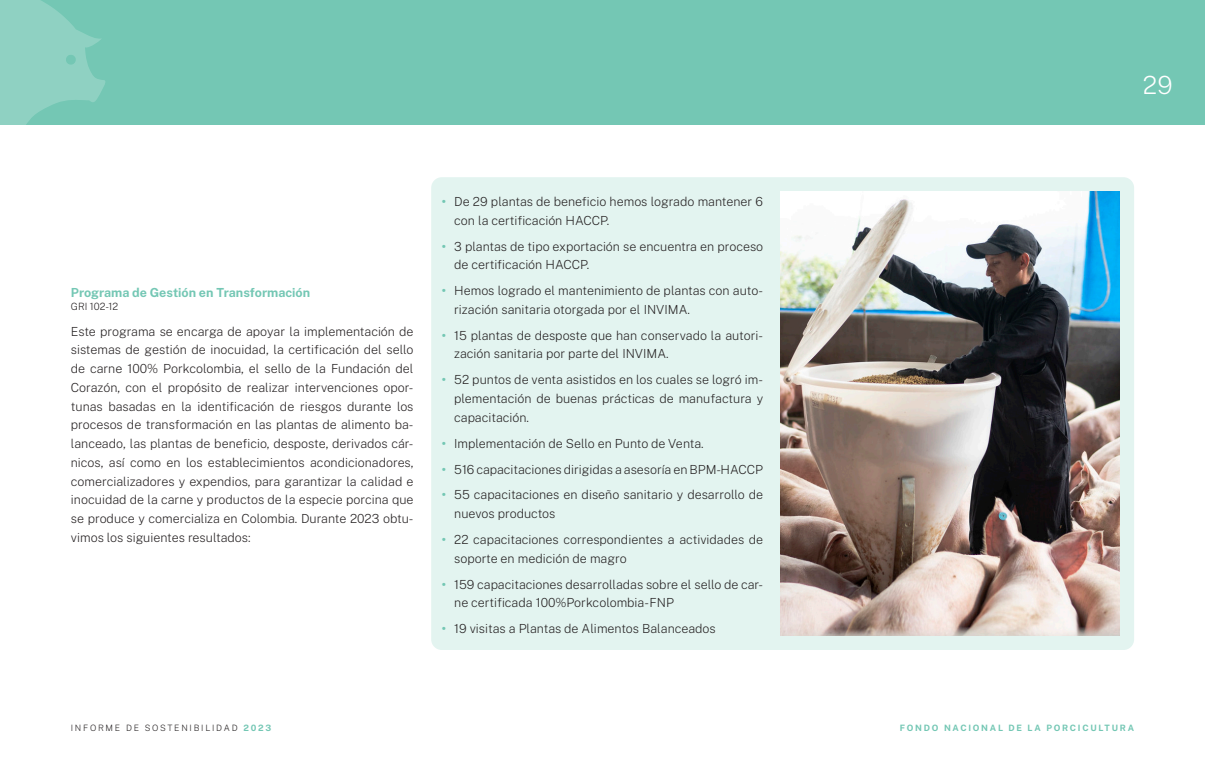
<style>
.page{position:relative;width:1205px;height:762px;background:#fff}
.page>*{position:absolute;margin:0;border:0;box-sizing:border-box;transform-origin:0 0}
.t1{font:200 25px "Public Sans";color:#fff}
.Texto_indentado{font:200 12.5px/18.8px "Public Sans";color:#231f20}
.Texto_Corrido{font:200 12.5px/18.8px "Public Sans";color:#231f20}
.Sub1{font:700 12.5px "Public Sans";color:#74c7b4}
.GRI{font:200 10px "Public Sans";color:#231f20}
.t2{font:700 8.75px "Public Sans";letter-spacing:.2em;color:#74c7b4}
.t3{font:200 8.75px "Public Sans";letter-spacing:.2em;color:#231f20}
.s1{font-weight:700;color:#74c7b4}
</style>
<div class="page">
<div style="left:0;top:0;width:1205px;height:124px;background:#74c7b4"></div>
<svg style="left:0;top:0;width:105px;height:125px"></svg>
<div style="left:431px;top:177px;width:703px;height:473px;background:#e3f4f0;border-radius:11px"></div>
<img style="left:781px;top:191px;width:339px;height:445px">
<h1 class="t1" style="left:1143px;top:68px;width:31px">29</h1>
<p class="Sub1" style="left:71px;top:283px;width:241px">Programa de Gestión en Transformación</p>
<p class="GRI" style="left:71px;top:299px;width:49px">GRI 102-12</p>
<p class="Texto_Corrido" style="left:71px;top:321px;width:344px">Este programa se encarga de apoyar la implementación de sistemas de gestión de inocuidad, la certificación del sello de carne 100% Porkcolombia, el sello de la Fundación del Corazón, con el propósito de realizar intervenciones opor&shy;tunas basadas en la identificación de riesgos durante los procesos de transformación en las plantas de alimento ba&shy;lanceado, las plantas de beneficio, desposte, derivados cár&shy;nicos, así como en los establecimientos acondicionadores, comercializadores y expendios, para garantizar la calidad e inocuidad de la carne y productos de la especie porcina que se produce y comercializa en Colombia. Durante 2023 obtu&shy;vimos los siguientes resultados:</p>
<p class="Texto_indentado" style="left:454px;top:191px;width:310px;text-indent:-12px"><span class="s1">•</span> De 29 plantas de beneficio hemos logrado mantener 6 con la certificación HACCP.</p>
<p class="Texto_indentado" style="left:454px;top:236px;width:310px;text-indent:-12px"><span class="s1">•</span> 3 plantas de tipo exportación se encuentra en proceso de certificación HACCP.</p>
<p class="Texto_indentado" style="left:454px;top:281px;width:309px;text-indent:-12px"><span class="s1">•</span> Hemos logrado el mantenimiento de plantas con auto&shy;rización sanitaria otorgada por el INVIMA.</p>
<p class="Texto_indentado" style="left:454px;top:325px;width:309px;text-indent:-12px"><span class="s1">•</span> 15 plantas de desposte que han conservado la autori&shy;zación sanitaria por parte del INVIMA.</p>
<p class="Texto_indentado" style="left:454px;top:370px;width:310px;text-indent:-12px"><span class="s1">•</span> 52 puntos de venta asistidos en los cuales se logró im&shy;plementación de buenas prácticas de manufactura y capacitación.</p>
<p class="Texto_indentado" style="left:442px;top:433px;width:263px"><span class="s1">•</span> Implementación de Sello en Punto de Venta.</p>
<p class="Texto_indentado" style="left:442px;top:459px;width:323px"><span class="s1">•</span> 516 capacitaciones dirigidas a asesoría en BPM-HACCP</p>
<p class="Texto_indentado" style="left:454px;top:485px;width:310px;text-indent:-12px"><span class="s1">•</span> 55 capacitaciones en diseño sanitario y desarrollo de nuevos productos</p>
<p class="Texto_indentado" style="left:454px;top:529px;width:310px;text-indent:-12px"><span class="s1">•</span> 22 capacitaciones correspondientes a actividades de soporte en medición de magro</p>
<p class="Texto_indentado" style="left:454px;top:574px;width:309px;text-indent:-12px"><span class="s1">•</span> 159 capacitaciones desarrolladas sobre el sello de car&shy;ne certificada 100%Porkcolombia-FNP</p>
<p class="Texto_indentado" style="left:442px;top:619px;width:275px"><span class="s1">•</span> 19 visitas a Plantas de Alimentos Balanceados</p>
<p class="t3" style="left:71px;top:722px;width:202px">INFORME DE SOSTENIBILIDAD <span class="s1">2023</span></p>
<p class="t2" style="left:900px;top:721px;width:236px">FONDO NACIONAL DE LA PORCICULTURA</p>
</div>
